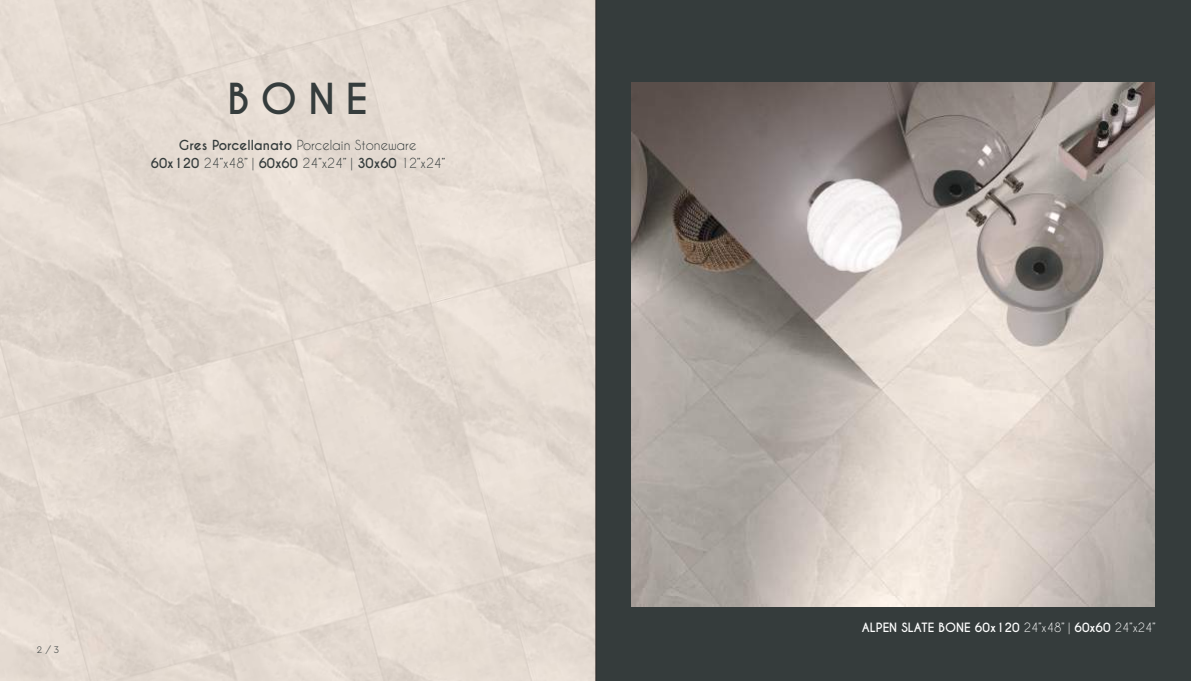
<style>
.page{position:relative;width:1191px;height:681px;background:#fff}
.page>*{position:absolute;margin:0;border:0;box-sizing:border-box;transform-origin:0 0}
.t1{font:700 40px "Caviar Dreams";color:#353c3c}
.t2{font:13px/18px "Caviar Dreams";color:#353c3c;text-align:center}
.t3{font:700 12px "Caviar Dreams";color:#fff}
.t4{font:300 10px "Cera Pro";color:#353c3c}
.s1{font-weight:700}
.s2{font-weight:400}
</style>
<div class="page">
<div style="left:595px;top:0;width:596px;height:680px;background:#353c3c"></div>
<img style="left:631px;top:82px;width:524px;height:524px">
<h1 class="t1" style="left:227px;top:74px;width:142px">BONE</h1>
<p class="t2" style="left:151px;top:135px;width:296px"><span class="s1">Gres Porcellanato</span> Porcelain Stoneware<br><span class="s1">60x120</span> 24”x48” | <span class="s1">60x60</span> 24”x24” | <span class="s1">30x60</span> 12”x24”</p>
<p class="t4" style="left:37px;top:642px;width:24px">2 / 3</p>
<p class="t3" style="left:862px;top:620px;width:295px">ALPEN SLATE BONE 60x120 <span class="s2">24”x48” |</span> 60x60 <span class="s2">24”x24”</span></p>
</div>
